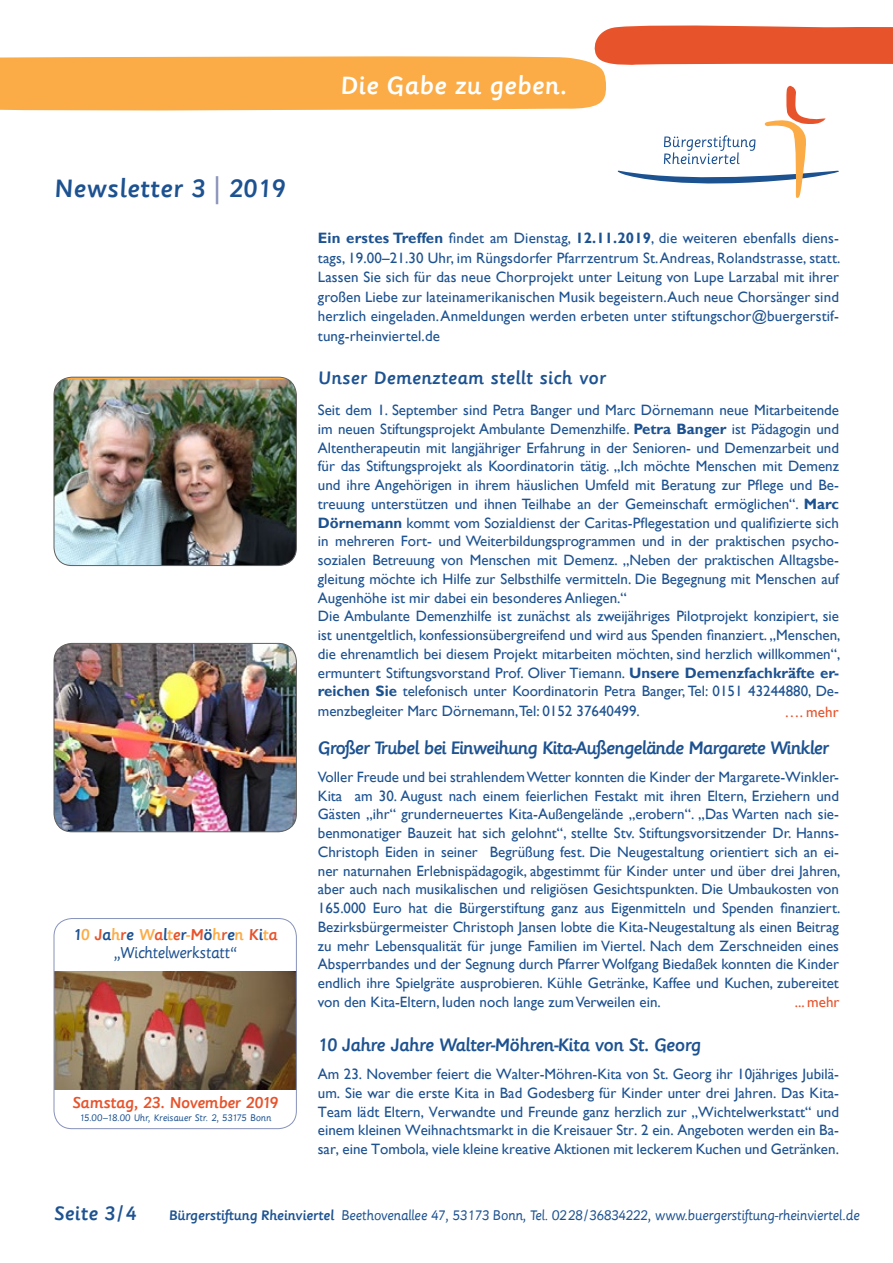
<style>
.page{position:relative;width:893px;height:1263px;background:#fff}
.page>*{position:absolute;margin:0;border:0;box-sizing:border-box;transform-origin:0 0}
.t1{font:500 27.15px "Sassoon Primary Com";letter-spacing:.005em;color:#1d5291}
.t2{font:500 27px "Sassoon Primary Com";color:#fff}
.t3{font:500 21px "Sassoon Primary Com";letter-spacing:.005em;color:#1d5291}
.t4{font:500 19.5px "Sassoon Primary Com";letter-spacing:-.06em;color:#1d5291}
.t5{font:500 19.5px "Sassoon Primary Com";letter-spacing:-.04em;color:#1d5291}
.t6{font:500 19.5px "Sassoon Primary Com";color:#1d5291}
.t7{font:17.1px/17.1px "Sassoon Primary Com";letter-spacing:-.03em;color:#1d5291;text-align:center}
.t8{font:500 17.1px "Sassoon Primary Com";letter-spacing:-.03em;color:#e7532b}
.t9{font:15px/18.8px "Gill Sans";color:#1d5291;text-align:justify}
.t10{font:15px "Gill Sans";letter-spacing:.005em;color:#e7532b}
.t11{font:14.85px "Sassoon Primary Com";letter-spacing:-.025em;color:#1d5291}
.t12{font:10.2px "Sassoon Primary Com";letter-spacing:-.015em;color:#1d5291}
.s1{color:#8792bb}
.s2{font-weight:500}
.s3{font-weight:500;color:#fbac47}
.s4{font-weight:500;color:#e7532b}
.s5{font-weight:700}
</style>
<div class="page">
<svg style="left:0;top:25px;width:893px;height:173px"></svg>
<img style="left:54px;top:643px;width:242px;height:189px">
<div style="left:54px;top:643px;width:243px;height:189px;border:1px solid #5f6062;border-radius:18px"></div>
<img style="left:56px;top:971px;width:239px;height:118px">
<div style="left:54px;top:918px;width:243px;height:211px;border:1px solid #8792bb;border-radius:18px"></div>
<img style="left:54px;top:379px;width:242px;height:186px">
<div style="left:54px;top:377px;width:243px;height:189px;border:1px solid #5f6062;border-radius:18px"></div>
<h1 class="t1" style="left:54px;top:173px;width:233px">Newsletter 3 <span class="s1">|</span> 2019</h1>
<p class="t7" style="left:73px;top:926px;width:206px"><span class="s2">1</span><span class="s3">0</span> <span class="s4">J</span><span class="s2">a</span><span class="s3">h</span><span class="s4">r</span><span class="s2">e</span> <span class="s3">W</span><span class="s4">a</span><span class="s2">l</span><span class="s3">t</span><span class="s4">e</span><span class="s2">r</span><span class="s3">-</span><span class="s4">M</span><span class="s2">ö</span><span class="s3">h</span><span class="s4">r</span><span class="s2">e</span><span class="s3">n</span> <span class="s4">K</span><span class="s2">i</span><span class="s3">t</span><span class="s4">a </span>„Wichtelwerkstatt“</p>
<p class="t8" style="left:72px;top:1093px;width:208px">Samstag, 23. November 2019</p>
<p class="t12" style="left:79px;top:1112px;width:193px">15.00–18.00 Uhr, Kreisauer Str. 2, 53175 Bonn</p>
<h2 class="t2" style="left:340px;top:70px;width:228px">Die Gabe zu geben.</h2>
<p class="t9" style="left:318px;top:229px;width:524px;line-height:19.5px"><span class="s5">Ein erstes Treffen</span> findet am Dienstag, <span class="s5">12.11.2019</span>, die weiteren ebenfalls diens&shy;tags, 19.00–21.30 Uhr, im Rüngsdorfer Pfarrzentrum St. Andreas, Rolandstrasse, statt.<br>Lassen Sie sich für das neue Chorprojekt unter Leitung von Lupe Larzabal mit ihrer großen Liebe zur lateinamerikanischen Musik begeistern. Auch neue Chorsänger sind herzlich eingeladen. Anmeldungen werden erbeten unter stiftungschor@buergerstif&shy;tung-rheinviertel.de</p>
<h3 class="t6" style="left:318px;top:367px;width:290px">Unser Demenzteam stellt sich vor</h3>
<p class="t9" style="left:318px;top:401px;width:524px;text-align:left">Seit dem 1. September sind Petra Banger und Marc Dörnemann neue Mitarbeitende im neuen Stiftungsprojekt Ambulante Demenzhilfe. <span class="s5">Petra Banger</span> ist Pädagogin und Altentherapeutin mit langjähriger Erfahrung in der Senioren- und Demenzarbeit und für das Stiftungsprojekt als Koordinatorin tätig. „Ich möchte Menschen mit Demenz und ihre Angehörigen in ihrem häuslichen Umfeld mit Beratung zur Pflege und Be&shy;treuung unterstützen und ihnen Teilhabe an der Gemeinschaft ermöglichen“. <span class="s5">Marc Dörnemann</span> kommt vom Sozialdienst der Caritas-Pflegestation und qualifizierte sich in mehreren Fort- und Weiterbildungsprogrammen und in der praktischen psycho&shy;sozialen Betreuung von Menschen mit Demenz. „Neben der praktischen Alltagsbe&shy;gleitung möchte ich Hilfe zur Selbsthilfe vermitteln. Die Begegnung mit Menschen auf Augenhöhe ist mir dabei ein besonderes Anliegen.“<br>Die Ambulante Demenzhilfe ist zunächst als zweijähriges Pilotprojekt konzipiert, sie ist unentgeltlich, konfessionsübergreifend und wird aus Spenden finanziert. „Menschen, die ehrenamtlich bei diesem Projekt mitarbeiten möchten, sind herzlich willkommen“, ermuntert Stiftungsvorstand Prof. Oliver Tiemann. <span class="s5">Unsere Demenzfachkräfte er&shy;reichen Sie</span> telefonisch unter Koordinatorin Petra Banger, Tel: 0151 43244880, De&shy;menzbegleiter Marc Dörnemann,Tel: 0152 37640499.</p>
<h3 class="t4" style="left:318px;top:737px;width:513px">Großer Trubel bei Einweihung Kita-Außengelände Margarete Winkler</h3>
<p class="t9" style="left:318px;top:768px;width:524px">Voller Freude und bei strahlendem Wetter konnten die Kinder der Margarete-Winkler-Kita am 30. August nach einem feierlichen Festakt mit ihren Eltern, Erziehern und Gästen „ihr“ grunderneuertes Kita-Außengelände „erobern“. „Das Warten nach sie&shy;benmonatiger Bauzeit hat sich gelohnt“, stellte Stv. Stiftungsvorsitzender Dr. Hanns-Christoph Eiden in seiner Begrüßung fest. Die Neugestaltung orientiert sich an ei&shy;ner naturnahen Erlebnispädagogik, abgestimmt für Kinder unter und über drei Jahren, aber auch nach musikalischen und religiösen Gesichtspunkten. Die Umbaukosten von 165.000 Euro hat die Bürgerstiftung ganz aus Eigenmitteln und Spenden finanziert.<br>Bezirksbürgermeister Christoph Jansen lobte die Kita-Neugestaltung als einen Beitrag zu mehr Lebensqualität für junge Familien im Viertel. Nach dem Zerschneiden eines Absperrbandes und der Segnung durch Pfarrer Wolfgang Biedaßek konnten die Kinder endlich ihre Spielgräte ausprobieren. Kühle Getränke, Kaffee und Kuchen, zubereitet von den Kita-Eltern, luden noch lange zum Verweilen ein.</p>
<h3 class="t5" style="left:318px;top:1034px;width:385px">10 Jahre Jahre Walter-Möhren-Kita von St. Georg</h3>
<p class="t9" style="left:318px;top:1065px;width:523px">Am 23. November feiert die Walter-Möhren-Kita von St. Georg ihr 10jähriges Jubilä&shy;um. Sie war die erste Kita in Bad Godesberg für Kinder unter drei Jahren. Das Kita-Team lädt Eltern, Verwandte und Freunde ganz herzlich zur „Wichtelwerkstatt“ und einem kleinen Weihnachtsmarkt in die Kreisauer Str. 2 ein. Angeboten werden ein Ba&shy;sar, eine Tombola, viele kleine kreative Aktionen mit leckerem Kuchen und Getränken.</p>
<p class="t10" style="left:785px;top:703px;width:56px">…. mehr</p>
<p class="t10" style="left:795px;top:993px;width:46px">... mehr</p>
<h3 class="t3" style="left:54px;top:1201px;width:84px">Seite 3/4</h3>
<p class="t11" style="left:169px;top:1206px;width:693px"><span class="s2">Bürgerstiftung Rheinviertel</span> Beethovenallee 47, 53173 Bonn, Tel. 0228/36834222, www.buergerstiftung-rheinviertel.de</p>
</div>
